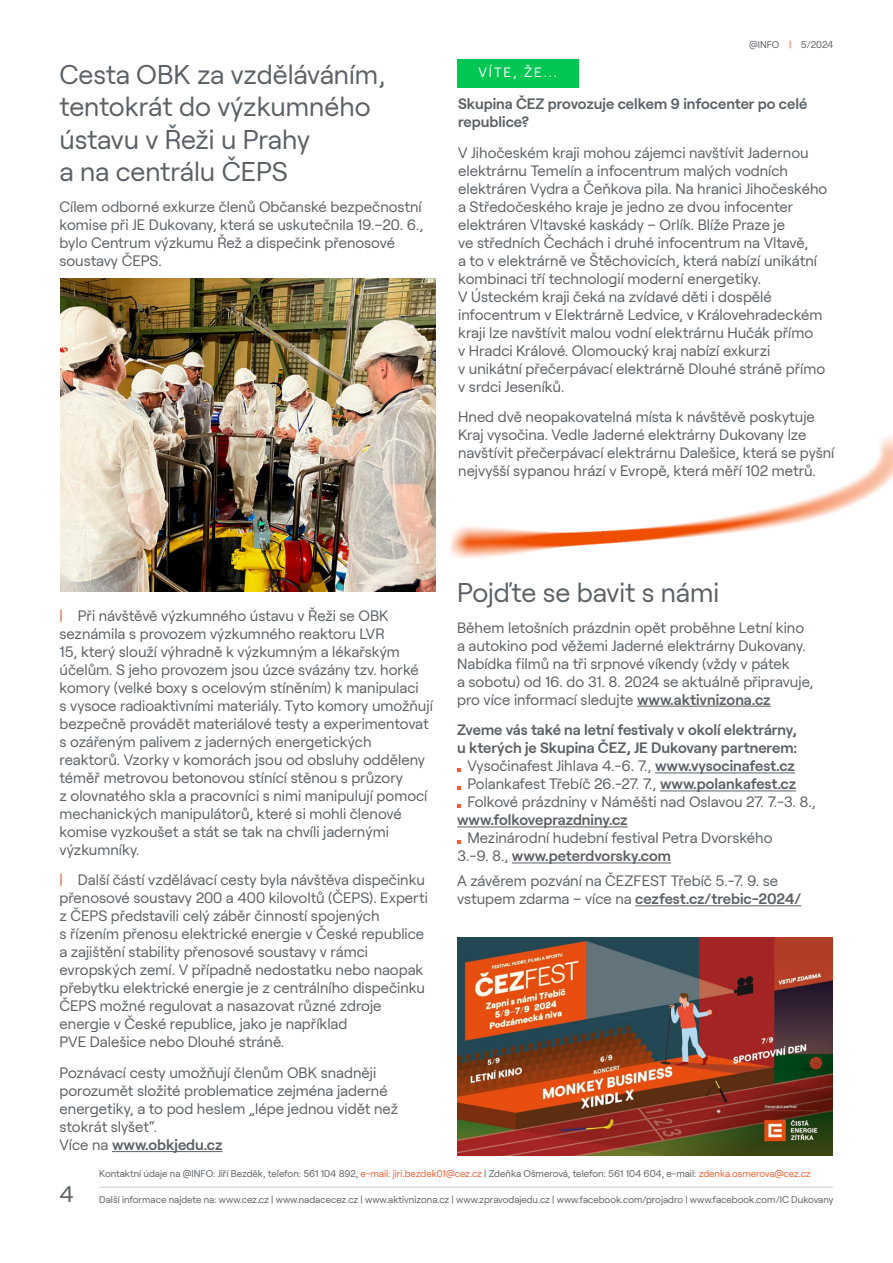
<style>
.page{position:relative;width:893px;height:1263px;background:#fff}
.page>*{position:absolute;margin:0;border:0;box-sizing:border-box;transform-origin:0 0}
.nadpis_clanku{font:27px/32.4px "Roobert CEZ";color:#5b6166}
.t1{font:22.5px "Roobert CEZ";color:#5b6166}
.nadpis_clanku-2{font:15px/18px "Roobert CEZ";color:#5b6166}
.nadpis_clanku-3{font:600 15px/18px "Roobert CEZ";color:#5b6166}
.button_text{font:13.5px "Roobert CEZ";letter-spacing:.15em;color:#fff}
.t2{font:9.75px "Roobert CEZ";color:#5b6166}
.s1{color:#f15d31}
.s2{font-weight:600}
.s3{font-weight:400}
</style>
<div class="page">
<hr style="left:99px;top:1186px;width:734px;height:2px;background:#dadfe3">
<hr style="left:637px;top:706px;width:134px;height:1px;background:#5b6166">
<hr style="left:655px;top:772px;width:140px;height:1px;background:#5b6166">
<hr style="left:660px;top:790px;width:136px;height:1px;background:#5b6166">
<hr style="left:457px;top:826px;width:171px;height:1px;background:#5b6166">
<hr style="left:512px;top:862px;width:159px;height:1px;background:#5b6166">
<img style="left:450px;top:436px;width:443px;height:122px">
<div style="left:457px;top:60px;width:121px;height:28px;background:#00c752"></div>
<hr style="left:112px;top:1151px;width:111px;height:1px;background:#5b6166">
<img style="left:457px;top:938px;width:375px;height:218px">
<hr style="left:635px;top:905px;width:166px;height:1px;background:#5b6166">
<img style="left:61px;top:279px;width:375px;height:312px">
<p class="t2" style="left:749px;top:38px;width:86px">@INFO <span class="s1">|</span> 5/2024</p>
<p class="nadpis_clanku" style="left:60px;top:56px;width:327px">Cesta OBK za vzděláváním,</p>
<p class="button_text" style="left:478px;top:62px;width:80px">VÍTE, ŽE...</p>
<p class="nadpis_clanku" style="left:60px;top:88px;width:313px">tentokrát do výzkumného ústavu v Řeži u Prahy<br>a na centrálu ČEPS</p>
<p class="nadpis_clanku-2" style="left:60px;top:196px;width:365px">Cílem odborné exkurze členů Občanské bezpečnostní komise při JE Dukovany, která se uskutečnila 19.–20. 6., bylo Centrum výzkumu Řež a dispečink přenosové soustavy ČEPS.</p>
<p class="nadpis_clanku-3" style="left:458px;top:93px;width:351px">Skupina ČEZ provozuje celkem 9 infocenter po celé republice?</p>
<p class="nadpis_clanku-2" style="left:458px;top:142px;width:371px">V Jihočeském kraji mohou zájemci navštívit Jadernou elektrárnu Temelín a infocentrum malých vodních elektráren Vydra a Čeňkova pila. Na hranici Jihočeského a Středočeského kraje je jedno ze dvou infocenter elektráren Vltavské kaskády – Orlík. Blíže Praze je<br>ve středních Čechách i druhé infocentrum na Vltavě,<br>a to v elektrárně ve Štěchovicích, která nabízí unikátní kombinaci tří technologií moderní energetiky.<br>V Ústeckém kraji čeká na zvídavé děti i dospělé infocentrum v Elektrárně Ledvice, v Královehradeckém kraji lze navštívit malou vodní elektrárnu Hučák přímo<br>v Hradci Králové. Olomoucký kraj nabízí exkurzi<br>v unikátní přečerpávací elektrárně Dlouhé stráně přímo v srdci Jeseníků.</p>
<p class="nadpis_clanku-2" style="left:458px;top:407px;width:378px">Hned dvě neopakovatelná místa k návštěvě poskytuje Kraj vysočina. Vedle Jaderné elektrárny Dukovany lze navštívit přečerpávací elektrárnu Dalešice, která se pyšní nejvyšší sypanou hrází v Evropě, která měří 102 metrů.</p>
<p class="nadpis_clanku" style="left:457px;top:574px;width:264px">Pojďte se bavit s námi</p>
<p class="nadpis_clanku-2" style="left:457px;top:617px;width:358px">Během letošních prázdnin opět proběhne Letní kino a autokino pod věžemi Jaderné elektrárny Dukovany.<br>Nabídka filmů na tři srpnové víkendy (vždy v pátek<br>a sobotu) od 16. do 31. 8. 2024 se aktuálně připravuje, pro více informací sledujte <span class="s2">www.aktivnizona.cz</span></p>
<p class="nadpis_clanku-3" style="left:457px;top:720px;width:341px">Zveme vás také na letní festivaly v okolí elektrárny,</p>
<p class="nadpis_clanku-3" style="left:457px;top:738px;width:342px">u kterých je Skupina ČEZ, JE Dukovany partnerem:</p>
<p class="nadpis_clanku-2" style="left:467px;top:756px;width:329px">Vysočinafest Jihlava 4.-6. 7., <span class="s2">www.vysocinafest.cz</span></p>
<p class="nadpis_clanku-2" style="left:467px;top:774px;width:330px">Polankafest Třebíč 26.-27. 7., <span class="s2">www.polankafest.cz</span></p>
<p class="nadpis_clanku-2" style="left:467px;top:792px;width:350px">Folkové prázdniny v Náměšti nad Oslavou 27. 7.-3. 8.,</p>
<p class="nadpis_clanku-3" style="left:457px;top:810px;width:172px">www.folkoveprazdniny.cz</p>
<p class="nadpis_clanku-2" style="left:467px;top:828px;width:307px">Mezinárodní hudební festival Petra Dvorského</p>
<p class="nadpis_clanku-3" style="left:457px;top:846px;width:216px"><span class="s3">3.-9. 8.,</span> www.peterdvorsky.com</p>
<p class="nadpis_clanku-2" style="left:60px;top:605px;width:375px"><span class="s1">|</span> Při návštěvě výzkumného ústavu v Řeži se OBK seznámila s provozem výzkumného reaktoru LVR<br>15, který slouží výhradně k výzkumným a lékařským účelům. S jeho provozem jsou úzce svázány tzv. horké komory (velké boxy s ocelovým stíněním) k manipulaci<br>s vysoce radioaktivními materiály. Tyto komory umožňují bezpečně provádět materiálové testy a experimentovat s ozářeným palivem z jaderných energetických reaktorů. Vzorky v komorách jsou od obsluhy odděleny téměř metrovou betonovou stínící stěnou s průzory<br>z olovnatého skla a pracovníci s nimi manipulují pomocí mechanických manipulátorů, které si mohli členové komise vyzkoušet a stát se tak na chvíli jadernými výzkumníky.</p>
<p class="nadpis_clanku-2" style="left:60px;top:870px;width:370px"><span class="s1">|</span> Další částí vzdělávací cesty byla návštěva dispečinku přenosové soustavy 200 a 400 kilovoltů (ČEPS). Experti z ČEPS představili celý záběr činností spojených<br>s řízením přenosu elektrické energie v České republice a zajištění stability přenosové soustavy v rámci evropských zemí. V případně nedostatku nebo naopak přebytku elektrické energie je z centrálního dispečinku ČEPS možné regulovat a nasazovat různé zdroje energie v České republice, jako je například<br>PVE Dalešice nebo Dlouhé stráně.</p>
<p class="nadpis_clanku-2" style="left:60px;top:1063px;width:340px">Poznávací cesty umožňují členům OBK snadněji porozumět složité problematice zejména jaderné energetiky, a to pod heslem „lépe jednou vidět než stokrát slyšet“.<br>Více na <span class="s2">www.obkjedu.cz</span></p>
<p class="t2" style="left:99px;top:1166px;width:713px">Kontaktní údaje na @INFO: Jiří Bezděk, telefon: 561 104 892, <span class="s1">e-mail: jiri.bezdek01@cez.cz</span> | Zdeňka Ošmerová, telefon: 561 104 604, e-mail: <span class="s1">zdenka.osmerova@cez.cz</span></p>
<p class="nadpis_clanku-2" style="left:457px;top:871px;width:346px">A závěrem pozvání na ČEZFEST Třebíč 5.-7. 9. se vstupem zdarma – více na <span class="s2">cezfest.cz/trebic-2024/</span></p>
<h2 class="t1" style="left:60px;top:1177px;width:16px">4</h2>
<p class="t2" style="left:99px;top:1192px;width:736px">Další informace najdete na: www.cez.cz | www.nadacecez.cz | www.aktivnizona.cz | www.zpravodajedu.cz | www.facebook.com/projadro | www.facebook.com/IC Dukovany</p>
</div>
